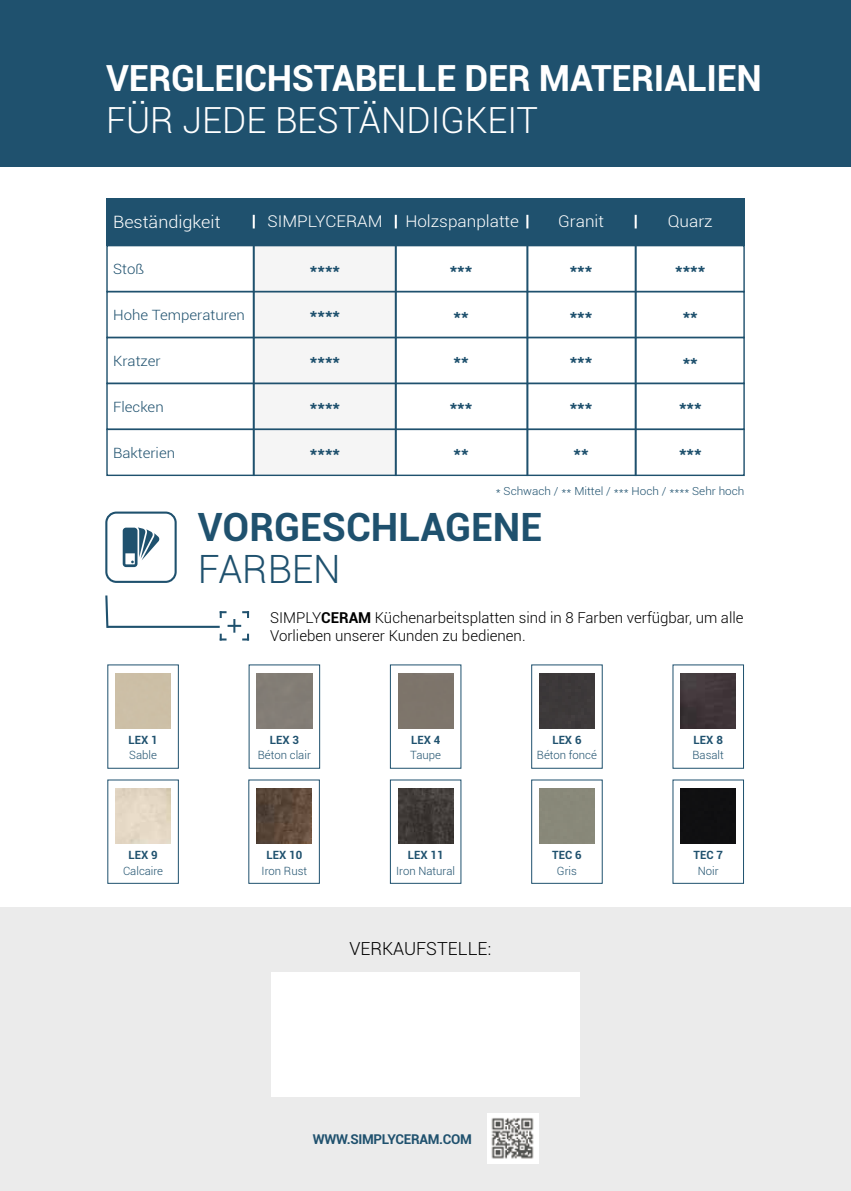
<style>
.page{position:relative;width:851px;height:1191px;background:#fff}
.page>*{position:absolute;margin:0;border:0;box-sizing:border-box;transform-origin:0 0}
.t1{font:700 39px "Roboto";color:#1f516e}
.t2{font:300 39px "Roboto";color:#1f516e}
.t3{font:700 36px "Roboto";letter-spacing:-.01em;color:#fff}
.t4{font:300 36px "Roboto";color:#fff}
.t5{font:300 18px "Roboto";color:#000}
.t6{font:700 16.95px "Roboto";color:#1f516e;scale:1.06 1}
.t7{font:300 16.95px "Roboto";color:#fff;scale:1.06 1}
.t8{font:300 16.2px "Roboto";color:#fff;scale:1.06 1}
.t9{font:300 15px/18px "Roboto";color:#000}
.t10{font:300 14.1px "Roboto";color:#1f516e;scale:1.06 1}
.t11{font:700 13.5px "Roboto";letter-spacing:-.02em;color:#1f516e}
.t12{font:300 11.4px "Roboto";color:#1f516e}
.t13{font:700 11.4px "Roboto";color:#1f516e}
.t14{font:300 11.1px "Roboto";color:#1f516e;scale:1.06 1}
.s1{font-weight:700}
</style>
<div class="page">
<div style="left:0;top:0;width:850px;height:166px;background:#1f516e"></div>
<div style="left:0;top:907px;width:850px;height:284px;background:#ebebeb"></div>
<div style="left:271px;top:972px;width:308px;height:124px;background:#fff"></div>
<div style="left:254px;top:245px;width:142px;height:47px;background:#f5f5f5"></div>
<div style="left:254px;top:291px;width:142px;height:47px;background:#f5f5f5"></div>
<div style="left:254px;top:337px;width:142px;height:47px;background:#f5f5f5"></div>
<div style="left:254px;top:383px;width:142px;height:47px;background:#f5f5f5"></div>
<div style="left:254px;top:428px;width:142px;height:48px;background:#f5f5f5"></div>
<div style="left:106px;top:245px;width:638px;height:47px;border:1px solid #1f516e"></div>
<div style="left:106px;top:291px;width:638px;height:47px;border:1px solid #1f516e"></div>
<div style="left:106px;top:337px;width:638px;height:47px;border:1px solid #1f516e"></div>
<div style="left:106px;top:383px;width:638px;height:47px;border:1px solid #1f516e"></div>
<div style="left:106px;top:428px;width:638px;height:48px;border:1px solid #1f516e"></div>
<div style="left:106px;top:198px;width:638px;height:47px;background:#1f516e"></div>
<hr style="left:253px;top:245px;width:2px;height:47px;background:#1f516e">
<hr style="left:253px;top:291px;width:2px;height:47px;background:#1f516e">
<hr style="left:253px;top:337px;width:2px;height:47px;background:#1f516e">
<hr style="left:253px;top:383px;width:2px;height:47px;background:#1f516e">
<hr style="left:253px;top:429px;width:2px;height:47px;background:#1f516e">
<svg style="left:253px;top:215px;width:2px;height:13px"></svg>
<hr style="left:395px;top:245px;width:2px;height:47px;background:#1f516e">
<hr style="left:395px;top:291px;width:2px;height:47px;background:#1f516e">
<hr style="left:395px;top:337px;width:2px;height:47px;background:#1f516e">
<hr style="left:395px;top:383px;width:2px;height:47px;background:#1f516e">
<hr style="left:395px;top:429px;width:2px;height:47px;background:#1f516e">
<svg style="left:395px;top:215px;width:2px;height:13px"></svg>
<hr style="left:526px;top:245px;width:2px;height:47px;background:#1f516e">
<hr style="left:526px;top:291px;width:2px;height:47px;background:#1f516e">
<hr style="left:526px;top:337px;width:2px;height:47px;background:#1f516e">
<hr style="left:526px;top:383px;width:2px;height:47px;background:#1f516e">
<hr style="left:526px;top:429px;width:2px;height:47px;background:#1f516e">
<svg style="left:526px;top:215px;width:2px;height:13px"></svg>
<hr style="left:634px;top:245px;width:2px;height:47px;background:#1f516e">
<hr style="left:634px;top:291px;width:2px;height:47px;background:#1f516e">
<hr style="left:634px;top:337px;width:2px;height:47px;background:#1f516e">
<hr style="left:634px;top:383px;width:2px;height:47px;background:#1f516e">
<hr style="left:634px;top:429px;width:2px;height:47px;background:#1f516e">
<svg style="left:634px;top:215px;width:2px;height:13px"></svg>
<img style="left:487px;top:1113px;width:51px;height:51px">
<div style="left:105px;top:511px;width:72px;height:72px;border:2px solid #1f516e;border-radius:10px"></div>
<svg style="left:123px;top:527px;width:37px;height:40px"></svg>
<svg style="left:220px;top:611px;width:29px;height:29px"></svg>
<svg style="left:105px;top:595px;width:4px;height:33px"></svg>
<hr style="left:107px;top:626px;width:113px;height:2px;background:#1f516e">
<div style="left:248px;top:779px;width:72px;height:104px;border:1px solid #1f516e"></div>
<div style="left:390px;top:779px;width:71px;height:104px;border:1px solid #1f516e"></div>
<div style="left:249px;top:664px;width:71px;height:104px;border:1px solid #1f516e"></div>
<div style="left:390px;top:664px;width:71px;height:104px;border:1px solid #1f516e"></div>
<div style="left:398px;top:673px;width:55px;height:56px;background:#7d756b"></div>
<div style="left:539px;top:673px;width:55px;height:56px;background:#3d393a"></div>
<div style="left:531px;top:664px;width:71px;height:104px;border:1px solid #1f516e"></div>
<img style="left:680px;top:673px;width:55px;height:56px">
<div style="left:107px;top:779px;width:72px;height:104px;border:1px solid #1f516e"></div>
<div style="left:531px;top:779px;width:71px;height:104px;border:1px solid #1f516e"></div>
<div style="left:680px;top:788px;width:55px;height:56px;background:#101011"></div>
<img style="left:256px;top:788px;width:55px;height:55px">
<img style="left:398px;top:788px;width:55px;height:55px">
<h2 class="t3" style="left:106px;top:53px;width:657px">VERGLEICHSTABELLE DER MATERIALIEN</h2>
<h2 class="t4" style="left:106px;top:95px;width:433px">FÜR JEDE BESTÄNDIGKEIT</h2>
<p class="t7" style="left:113px;top:210px;width:103px">Beständigkeit</p>
<p class="t8" style="left:267px;top:210px;width:110px">SIMPLYCERAM</p>
<p class="t8" style="left:405px;top:210px;width:109px">Holzspanplatte</p>
<p class="t8" style="left:558px;top:210px;width:45px">Granit</p>
<p class="t8" style="left:667px;top:210px;width:44px">Quarz</p>
<p class="t10" style="left:113px;top:259px;width:31px">Stoß</p>
<p class="t10" style="left:113px;top:305px;width:126px">Hohe Temperaturen</p>
<p class="t10" style="left:113px;top:351px;width:46px">Kratzer</p>
<p class="t10" style="left:113px;top:397px;width:49px">Flecken</p>
<p class="t10" style="left:113px;top:443px;width:60px">Bakterien</p>
<p class="t6" style="left:310px;top:256px;width:30px">****</p>
<p class="t6" style="left:310px;top:302px;width:30px">****</p>
<p class="t6" style="left:310px;top:348px;width:30px">****</p>
<p class="t6" style="left:310px;top:394px;width:30px">****</p>
<p class="t6" style="left:310px;top:440px;width:30px">****</p>
<p class="t6" style="left:449px;top:257px;width:23px">***</p>
<p class="t6" style="left:453px;top:302px;width:16px">**</p>
<p class="t6" style="left:453px;top:348px;width:16px">**</p>
<p class="t6" style="left:449px;top:394px;width:23px">***</p>
<p class="t6" style="left:453px;top:440px;width:16px">**</p>
<p class="t6" style="left:569px;top:257px;width:23px">***</p>
<p class="t6" style="left:569px;top:302px;width:23px">***</p>
<p class="t6" style="left:569px;top:348px;width:23px">***</p>
<p class="t6" style="left:569px;top:394px;width:23px">***</p>
<p class="t6" style="left:573px;top:440px;width:16px">**</p>
<p class="t6" style="left:675px;top:257px;width:30px">****</p>
<p class="t6" style="left:682px;top:302px;width:16px">**</p>
<p class="t6" style="left:682px;top:348px;width:16px">**</p>
<p class="t6" style="left:679px;top:394px;width:23px">***</p>
<p class="t6" style="left:679px;top:440px;width:23px">***</p>
<p class="t14" style="left:495px;top:483px;width:236px">* Schwach / ** Mittel / *** Hoch / **** Sehr hoch</p>
<h1 class="t1" style="left:198px;top:499px;width:345px">VORGESCHLAGENE</h1>
<h1 class="t2" style="left:198px;top:542px;width:144px">FARBEN</h1>
<p class="t9" style="left:270px;top:608px;width:475px">SIMPLY<span class="s1">CERAM</span> Küchenarbeitsplatten sind in 8 Farben verfügbar, um alle<br>Vorlieben unserer Kunden zu bedienen.</p>
<p class="t13" style="left:128px;top:731px;width:31px">LEX 1</p>
<p class="t12" style="left:129px;top:747px;width:29px">Sable</p>
<p class="t13" style="left:128px;top:846px;width:31px">LEX 9</p>
<p class="t12" style="left:123px;top:862px;width:42px">Calcaire</p>
<p class="t13" style="left:270px;top:731px;width:31px">LEX 3</p>
<p class="t12" style="left:258px;top:747px;width:54px">Béton clair</p>
<p class="t13" style="left:266px;top:846px;width:37px">LEX 10</p>
<p class="t12" style="left:261px;top:862px;width:47px">Iron Rust</p>
<p class="t13" style="left:411px;top:731px;width:31px">LEX 4</p>
<p class="t12" style="left:410px;top:747px;width:32px">Taupe</p>
<p class="t13" style="left:408px;top:846px;width:37px">LEX 11</p>
<p class="t12" style="left:396px;top:862px;width:60px">Iron Natural</p>
<p class="t5" style="left:349px;top:936px;width:143px">VERKAUFSTELLE:</p>
<p class="t13" style="left:552px;top:731px;width:31px">LEX 6</p>
<p class="t12" style="left:537px;top:747px;width:61px">Béton foncé</p>
<p class="t13" style="left:552px;top:846px;width:31px">TEC 6</p>
<p class="t12" style="left:557px;top:862px;width:22px">Gris</p>
<p class="t13" style="left:693px;top:731px;width:31px">LEX 8</p>
<p class="t12" style="left:692px;top:747px;width:33px">Basalt</p>
<p class="t13" style="left:693px;top:846px;width:31px">TEC 7</p>
<p class="t12" style="left:697px;top:862px;width:22px">Noir</p>
<p class="t11" style="left:313px;top:1129px;width:161px">WWW.SIMPLYCERAM.COM</p>
</div>
